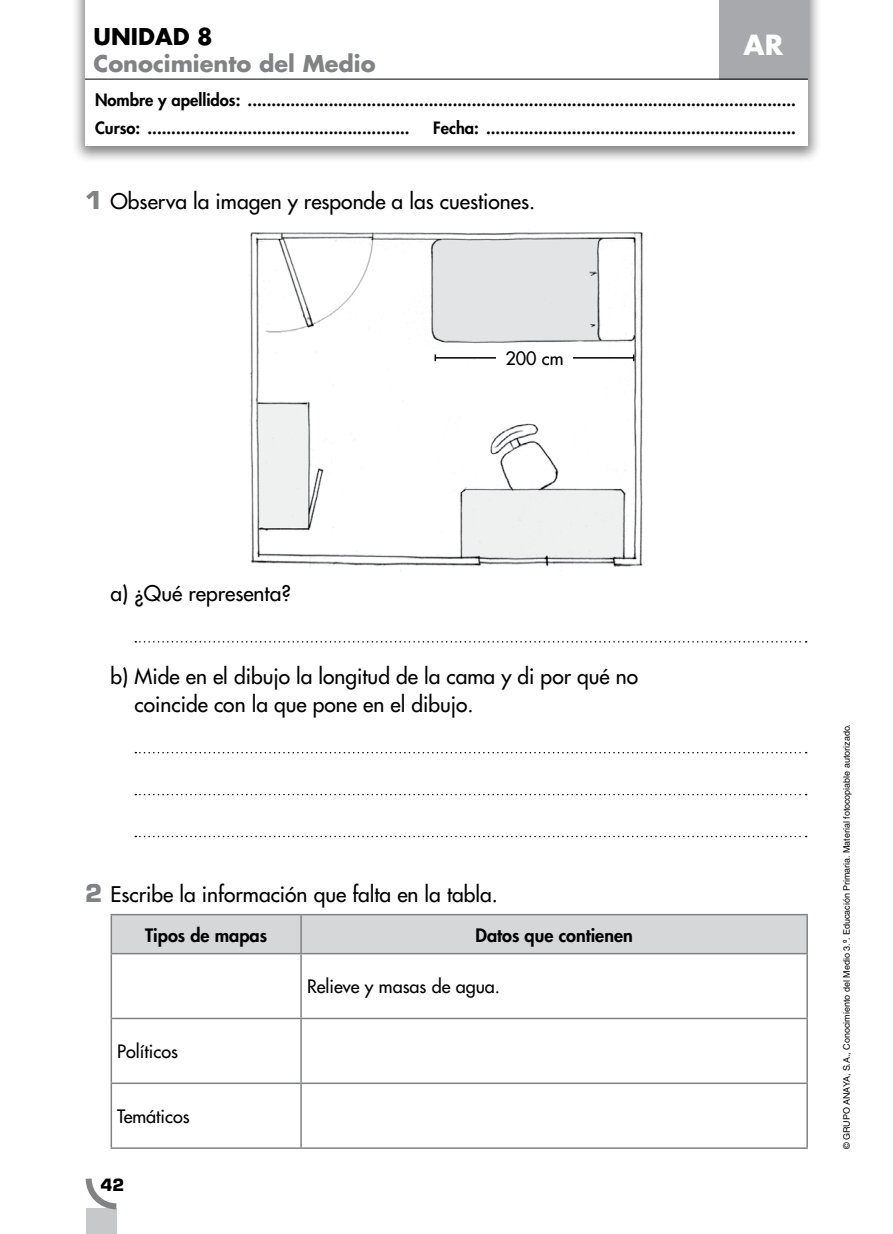
<style>
.page{position:relative;width:893px;height:1234px;background:#fff}
.page>*{position:absolute;margin:0;border:0;box-sizing:border-box;transform-origin:0 0}
.t1{font:700 27px "Futura Std";color:#fff}
.t2{font:700 22.5px "Futura Std";color:#808285}
.t3{font:700 22.5px "Futura Std";color:#000}
.texto_general{font:500 21px/27px "Futura Std";color:#000}
.texto_general-2{font:500 18px "Futura Std";color:#000}
.texto_general-3{font:800 18px "Futura Std";color:#000}
.t4{font:800 16.5px "Futura Std";color:#000}
.t5{font:700 16.5px "Eurostile LT Std";color:#000}
.t6{font:9px "Helvetica LT Std";color:#000}
.s1{font-family:"Eurostile LT Std";font-weight:700;font-size:24px;color:#808285}
</style>
<div class="page">
<div style="left:86px;top:1208px;width:31px;height:25px;background:#c7c8ca"></div>
<svg style="left:85px;top:1178px;width:32px;height:32px"></svg>
<div style="left:71px;top:0;width:751px;height:164px;background:#000;opacity:.5"></div>
<div style="left:85px;top:0;width:723px;height:145px;background:#fff"></div>
<div style="left:720px;top:0;width:88px;height:79px;background:#a7a9ac"></div>
<hr style="left:85px;top:79px;width:723px;height:1px;background:#000">
<svg style="left:112px;top:915px;width:694px;height:170px"></svg>
<hr style="left:111px;top:913px;width:190px;height:2px;background:#808285">
<hr style="left:111px;top:915px;width:1px;height:37px;background:#808285">
<hr style="left:301px;top:913px;width:507px;height:2px;background:#808285">
<hr style="left:300px;top:915px;width:2px;height:37px;background:#808285">
<hr style="left:806px;top:915px;width:2px;height:37px;background:#808285">
<hr style="left:111px;top:952px;width:190px;height:2px;background:#808285">
<hr style="left:111px;top:954px;width:1px;height:63px;background:#808285">
<hr style="left:301px;top:952px;width:507px;height:2px;background:#808285">
<hr style="left:300px;top:954px;width:2px;height:63px;background:#808285">
<hr style="left:806px;top:954px;width:2px;height:63px;background:#808285">
<hr style="left:111px;top:1017px;width:190px;height:1px;background:#808285">
<hr style="left:111px;top:1018px;width:1px;height:64px;background:#808285">
<hr style="left:301px;top:1017px;width:507px;height:1px;background:#808285">
<hr style="left:300px;top:1018px;width:2px;height:64px;background:#808285">
<hr style="left:806px;top:1018px;width:2px;height:64px;background:#808285">
<hr style="left:111px;top:1082px;width:190px;height:1px;background:#808285">
<hr style="left:111px;top:1083px;width:1px;height:64px;background:#808285">
<hr style="left:301px;top:1082px;width:507px;height:1px;background:#808285">
<hr style="left:300px;top:1083px;width:2px;height:64px;background:#808285">
<hr style="left:806px;top:1083px;width:2px;height:64px;background:#808285">
<hr style="left:111px;top:1147px;width:190px;height:1px;background:#808285">
<hr style="left:301px;top:1147px;width:507px;height:1px;background:#808285">
<svg style="left:135px;top:641px;width:672px;height:1px"></svg>
<svg style="left:135px;top:751px;width:672px;height:2px"></svg>
<svg style="left:135px;top:793px;width:672px;height:2px"></svg>
<svg style="left:135px;top:835px;width:672px;height:2px"></svg>
<img style="left:249px;top:232px;width:394px;height:339px">
<hr style="left:435px;top:357px;width:199px;height:1px;background:#000">
<div style="left:496px;top:345px;width:77px;height:26px;background:#fff"></div>
<p class="t3" style="left:94px;top:21px;width:121px">UNIDAD 8</p>
<p class="t2" style="left:94px;top:48px;width:283px">Conocimiento del Medio</p>
<p class="t4" style="left:95px;top:89px;width:702px">Nombre y apellidos: ...................................................................................................................</p>
<p class="t4" style="left:95px;top:118px;width:316px">Curso: .......................................................</p>
<p class="t4" style="left:433px;top:118px;width:364px">Fecha: .................................................................</p>
<p class="t1" style="left:744px;top:26px;width:41px">AR</p>
<p class="texto_general" style="left:85px;top:188px;width:452px"><span class="s1">1</span> Observa la imagen y responde a las cuestiones.</p>
<p class="texto_general-2" style="left:505px;top:347px;width:60px">200 cm</p>
<p class="texto_general" style="left:111px;top:579px;width:182px">a) ¿Qué representa?</p>
<p class="texto_general" style="left:135px;top:663px;width:505px;text-indent:-24px">b) Mide en el dibujo la longitud de la cama y di por qué no coincide con la que pone en el dibujo.</p>
<p class="texto_general" style="left:85px;top:880px;width:414px"><span class="s1">2</span> Escribe la información que falta en la tabla.</p>
<p class="texto_general-3" style="left:145px;top:923px;width:124px">Tipos de mapas</p>
<p class="texto_general-3" style="left:475px;top:923px;width:159px">Datos que contienen</p>
<p class="texto_general-2" style="left:307px;top:975px;width:195px">Relieve y masas de agua.</p>
<p class="texto_general-2" style="left:117px;top:1040px;width:62px">Políticos</p>
<p class="texto_general-2" style="left:117px;top:1104px;width:74px">Temáticos</p>
<p class="t5" style="left:101px;top:1174px;width:25px">42</p>
<p class="t6" style="left:842px;top:1148px;width:426px;rotate:-90deg">© GRUPO ANAYA, S.A., Conocimiento del Medio 3.º. Educación Primaria. Material fotocopiable autorizado.</p>
</div>
